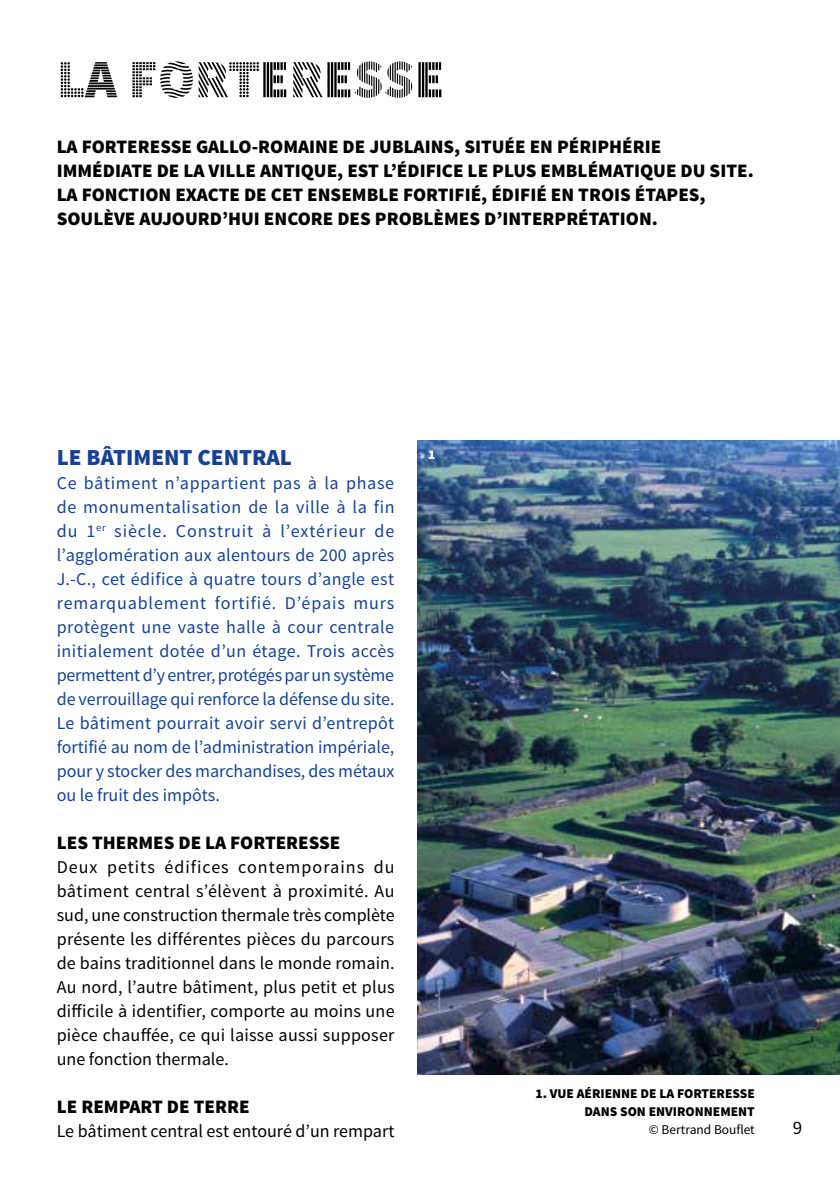
<style>
.page{position:relative;width:840px;height:1191px;background:#fff}
.page>*{position:absolute;margin:0;border:0;box-sizing:border-box;transform-origin:0 0}
.t1{font:54px "Source Sans Pro DISPLAY";color:#000}
.t2{font:900 23px "Source Sans Pro";color:#164194}
.t3{font:900 19px/24px "Source Sans Pro";color:#000}
.t4{font:19px "Source Sans Pro";color:#000}
.t5{font:18px/24px "Source Sans Pro";color:#164194;text-align:justify}
.t6{font:18px/24px "Source Sans Pro";color:#000;text-align:justify}
.t7{font:900 13.4px/18px "Source Sans Pro";color:#000;text-align:right}
.t8{font:13.4px "Source Sans Pro";color:#000}
.t9{font:900 13.4px "Source Sans Pro";color:#fff}
</style>
<div class="page">
<img style="left:417px;top:441px;width:422px;height:633px">
<h1 class="t1" style="left:57px;top:51px;width:389px">LA FORTERESSE</h1>
<p class="t3" style="left:57px;top:135px;width:698px">LA FORTERESSE GALLO-ROMAINE DE JUBLAINS, SITUÉE EN PÉRIPHÉRIE IMMÉDIATE DE LA VILLE ANTIQUE, EST L’ÉDIFICE LE PLUS EMBLÉMATIQUE DU SITE.<br>LA FONCTION EXACTE DE CET ENSEMBLE FORTIFIÉ, ÉDIFIÉ EN TROIS ÉTAPES, SOULÈVE AUJOURD’HUI ENCORE DES PROBLÈMES D’INTERPRÉTATION.</p>
<p class="t2" style="left:57px;top:442px;width:237px">LE BÂTIMENT CENTRAL</p>
<p class="t5" style="left:57px;top:471px;width:339px">Ce bâtiment n’appartient pas à la phase de monumentalisation de la ville à la fin du 1<sup>er</sup> siècle. Construit à l’extérieur de l’agglomération aux alentours de 200 après J.-C., cet édifice à quatre tours d’angle est remarquablement fortifié. D’épais murs protègent une vaste halle à cour centrale initialement dotée d’un étage. Trois accès permettent d’y entrer, protégés par un système de verrouillage qui renforce la défense du site.<br>Le bâtiment pourrait avoir servi d’entrepôt fortifié au nom de l’administration impériale, pour y stocker des marchandises, des métaux ou le fruit des impôts.</p>
<p class="t3" style="left:57px;top:831px;width:285px">LES THERMES DE LA FORTERESSE</p>
<p class="t6" style="left:57px;top:855px;width:339px">Deux petits édifices contemporains du bâtiment central s’élèvent à proximité. Au sud, une construction thermale très complète présente les différentes pièces du parcours de bains traditionnel dans le monde romain.<br>Au nord, l’autre bâtiment, plus petit et plus difficile à identifier, comporte au moins une pièce chauffée, ce qui laisse aussi supposer une fonction thermale.</p>
<p class="t3" style="left:57px;top:1095px;width:194px">LE REMPART DE TERRE</p>
<p class="t6" style="left:57px;top:1119px;width:339px">Le bâtiment central est entouré d’un rempart</p>
<p class="t9" style="left:428px;top:445px;width:9px">1</p>
<p class="t7" style="left:535px;top:1085px;width:220px">1. VUE AÉRIENNE DE LA FORTERESSE<br>DANS SON ENVIRONNEMENT</p>
<p class="t8" style="left:648px;top:1121px;width:107px">© Bertrand Bouflet</p>
<p class="t4" style="left:792px;top:1116px;width:11px">9</p>
</div>
